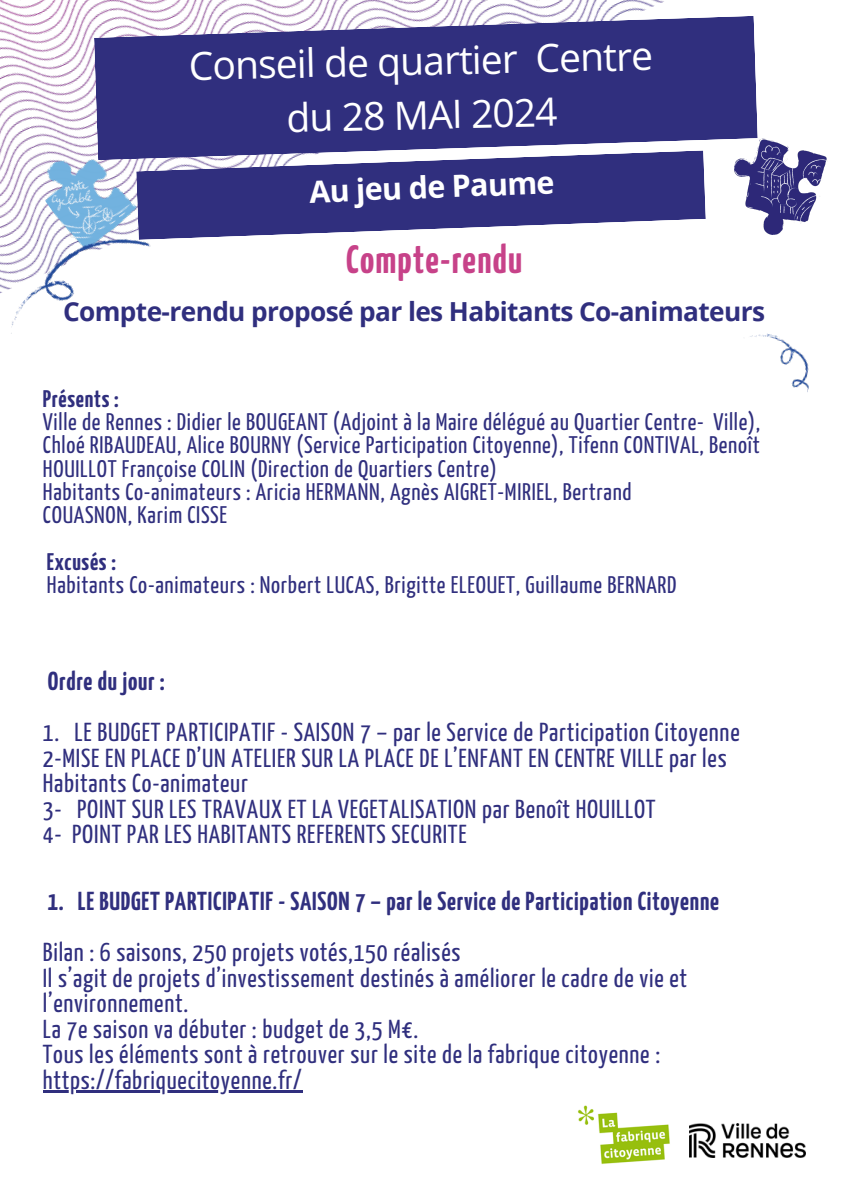
<style>
.page{position:relative;width:842px;height:1191px;background:#fff}
.page>*{position:absolute;margin:0;border:0;box-sizing:border-box;transform-origin:0 0}
.t1{font:700 39.3px "Yanone Kaffeesatz";letter-spacing:.03em;color:#c74289}
.t2{font:39px/54px "Open Sans";color:#fff;text-align:center}
.t3{font:700 30.5px "Open Sans";color:#fff}
.t4{font:700 26.2px "Open Sans";letter-spacing:-.025em;color:#302f7e}
.t5{font:25.9px/25.5px "Yanone Kaffeesatz";letter-spacing:.03em;color:#302f7e}
.t6{font:700 25.9px "Yanone Kaffeesatz";letter-spacing:.03em;color:#302f7e}
.t7{font:23.9px/23.2px "Yanone Kaffeesatz";letter-spacing:.03em;color:#302f7e;text-align:justify}
.t8{font:700 23.9px "Yanone Kaffeesatz";letter-spacing:.03em;color:#302f7e}
</style>
<div class="page">
<img style="left:0;top:0;width:664px;height:294px">
<svg style="left:140px;top:160px;width:566px;height:80px;fill:#302f7e"></svg>
<svg style="left:94px;top:16px;width:664px;height:144px;background:#4b4a8f"></svg>
<img style="left:30px;top:139px;width:110px;height:67px">
<img style="left:734px;top:139px;width:93px;height:95px">
<img style="left:750px;top:333px;width:59px;height:59px">
<img style="left:1px;top:206px;width:150px;height:128px">
<img style="left:578px;top:1105px;width:92px;height:60px">
<img style="left:689px;top:1123px;width:117px;height:34px">
<hr style="left:43px;top:1090px;width:259px;height:2px;background:#302f7e">
<p class="t2" style="left:188px;top:37px;width:466px;rotate:-1deg">Conseil de quartier Centre du 28 MAI 2024</p>
<p class="t3" style="left:309px;top:169px;width:247px;rotate:-2deg">Au jeu de Paume</p>
<h2 class="t1" style="left:346px;top:244px;width:178px">Compte-rendu</h2>
<h4 class="t4" style="left:63px;top:293px;width:703px">Compte-rendu proposé par les Habitants Co-animateurs</h4>
<p class="t8" style="left:43px;top:389px;width:77px">Présents :</p>
<p class="t7" style="left:43px;top:412px;width:719px">Ville de Rennes : Didier le BOUGEANT (Adjoint à la Maire délégué au Quartier Centre- Ville), Chloé RIBAUDEAU, Alice BOURNY (Service Participation Citoyenne), Tifenn CONTIVAL, Benoît HOUILLOT Françoise COLIN (Direction de Quartiers Centre)</p>
<p class="t7" style="left:43px;top:482px;width:590px">Habitants Co-animateurs : Aricia HERMANN, Agnès AIGRET-MIRIEL, Bertrand</p>
<p class="t7" style="left:43px;top:505px;width:186px">COUASNON, Karim CISSE</p>
<h4 class="t8" style="left:47px;top:552px;width:70px">Excusés :</h4>
<p class="t7" style="left:47px;top:575px;width:631px">Habitants Co-animateurs : Norbert LUCAS, Brigitte ELEOUET, Guillaume BERNARD</p>
<p class="t6" style="left:48px;top:671px;width:119px">Ordre du jour :</p>
<p class="t5" style="left:43px;top:721px;width:698px">1. LE BUDGET PARTICIPATIF - SAISON 7 – par le Service de Participation Citoyenne</p>
<p class="t5" style="left:43px;top:747px;width:685px">2-MISE EN PLACE D’UN ATELIER SUR LA PLACE DE L’ENFANT EN CENTRE VILLE par les<br>Habitants Co-animateur</p>
<p class="t5" style="left:43px;top:798px;width:614px">3- POINT SUR LES TRAVAUX ET LA VEGETALISATION par Benoît HOUILLOT</p>
<p class="t5" style="left:43px;top:823px;width:425px">4- POINT PAR LES HABITANTS REFERENTS SECURITE</p>
<p class="t6" style="left:48px;top:891px;width:673px">1. LE BUDGET PARTICIPATIF - SAISON 7 – par le Service de Participation Citoyenne</p>
<p class="t5" style="left:43px;top:941px;width:419px">Bilan : 6 saisons, 250 projets votés,150 réalisés</p>
<p class="t5" style="left:43px;top:966px;width:646px">Il s’agit de projets d’investissement destinés à améliorer le cadre de vie et l’environnement.</p>
<p class="t5" style="left:43px;top:1017px;width:377px">La 7e saison va débuter : budget de 3,5 M€.</p>
<p class="t5" style="left:43px;top:1043px;width:619px">Tous les éléments sont à retrouver sur le site de la fabrique citoyenne :</p>
<p class="t5" style="left:43px;top:1068px;width:260px">https://fabriquecitoyenne.fr/</p>
</div>
